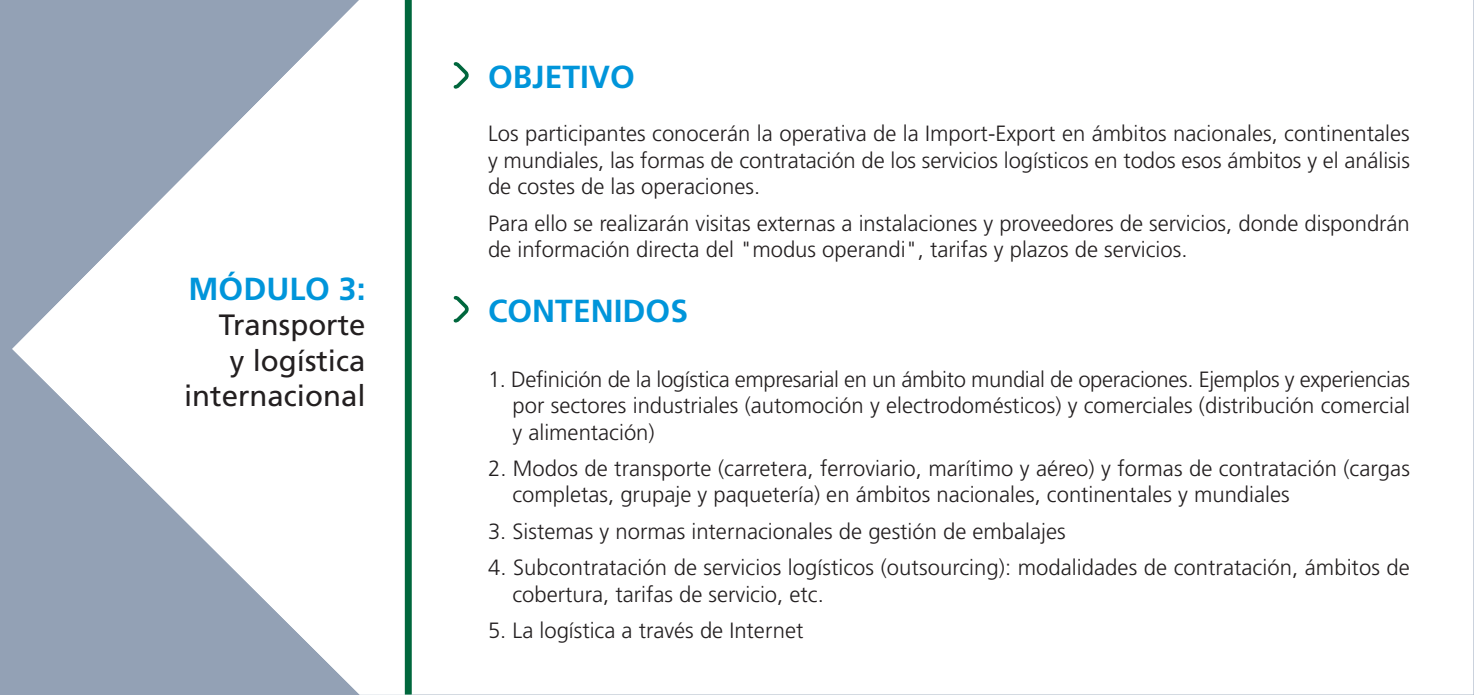
<style>
.page{position:relative;width:1474px;height:695px;background:#fff}
.page>*{position:absolute;margin:0;border:0;box-sizing:border-box;transform-origin:0 0}
.t1{font:700 31.85px "Frutiger";color:#0095da}
.t2{font:29.4px/35.4px "Frutiger";color:#231f20;text-align:right}
.t3{font:300 22.05px/26.4px "Frutiger";color:#231f20}
</style>
<div class="page">
<svg style="left:12px;top:0;width:400px;height:694px"></svg>
<svg style="left:453px;top:62px;width:16px;height:27px"></svg>
<svg style="left:453px;top:296px;width:16px;height:27px"></svg>
<hr style="left:1472px;top:0;width:1px;height:694px;background:#d2d8e2">
<h1 class="t1" style="left:188px;top:276px;width:178px">MÓDULO 3:</h1>
<h2 class="t2" style="left:184px;top:309px;width:183px">Transporte<br>y logística internacional</h2>
<h1 class="t1" style="left:488px;top:64px;width:148px">OBJETIVO</h1>
<p class="t3" style="left:488px;top:122px;width:923px;text-align:justify">Los participantes conocerán la operativa de la Import-Export en ámbitos nacionales, continentales y mundiales, las formas de contratación de los servicios logísticos en todos esos ámbitos y el análisis de costes de las operaciones.</p>
<p class="t3" style="left:488px;top:211px;width:923px">Para ello se realizarán visitas externas a instalaciones y proveedores de servicios, donde dispondrán de información directa del "modus operandi", tarifas y plazos de servicios.</p>
<h1 class="t1" style="left:488px;top:298px;width:201px">CONTENIDOS</h1>
<p class="t3" style="left:512px;top:367px;width:899px;text-align:justify;text-indent:-24px">1. Definición de la logística empresarial en un ámbito mundial de operaciones. Ejemplos y experiencias por sectores industriales (automoción y electrodomésticos) y comerciales (distribución comercial y alimentación)</p>
<p class="t3" style="left:512px;top:456px;width:899px;text-indent:-24px">2. Modos de transporte (carretera, ferroviario, marítimo y aéreo) y formas de contratación (cargas completas, grupaje y paquetería) en ámbitos nacionales, continentales y mundiales</p>
<p class="t3" style="left:488px;top:519px;width:579px">3. Sistemas y normas internacionales de gestión de embalajes</p>
<p class="t3" style="left:512px;top:556px;width:898px;text-indent:-24px">4. Subcontratación de servicios logísticos (outsourcing): modalidades de contratación, ámbitos de cobertura, tarifas de servicio, etc.</p>
<p class="t3" style="left:488px;top:619px;width:317px">5. La logística a través de Internet</p>
</div>
